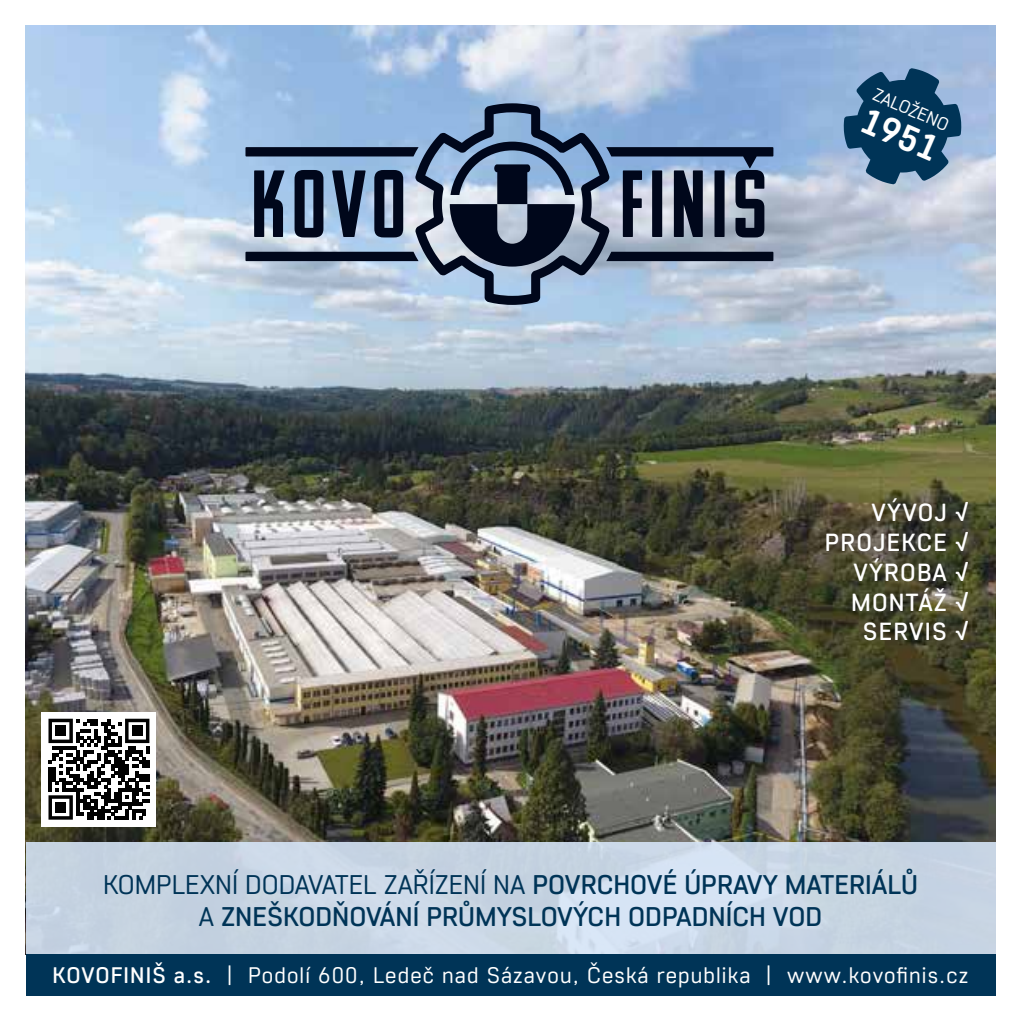
<style>
.page{position:relative;width:1021px;height:1021px;background:#fff}
.page>*{position:absolute;margin:0;border:0;box-sizing:border-box;transform-origin:0 0}
.t1{font:700 36px "Core Sans R55";color:#fff}
.t2{font:27px "Core Sans R35";color:#003457}
.t3{font:500 27px "Core Sans R45";color:#003457}
.t4{font:500 24.75px/29.7px "Core Sans R45";letter-spacing:.05em;color:#fff;text-align:right}
.t5{font:22.5px "Core Sans R35";letter-spacing:.05em;color:#fff}
.t6{font:18px "Core Sans R35";color:#fff}
.s1{font-family:"Core Sans R45";font-weight:500}
.s2{font-family:"Core Sans R35";font-weight:400}
</style>
<div class="page">
<img style="left:26px;top:26px;width:969px;height:816px">
<svg style="left:26px;top:842px;width:969px;height:112px;background:#c9d6e5"></svg>
<svg style="left:245px;top:103px;width:528px;height:202px;background:#788ba6"></svg>
<div style="left:26px;top:954px;width:969px;height:41px;background:#003457"></div>
<svg style="left:843px;top:68px;width:118px;height:116px;background:#376183"></svg>
<div style="left:42px;top:711px;width:114px;height:115px;background:#fff"></div>
<svg style="left:48px;top:718px;width:101px;height:101px"></svg>
<div style="left:55px;top:725px;width:11px;height:11px;background:#010101"></div>
<div style="left:132px;top:725px;width:10px;height:11px;background:#010101"></div>
<div style="left:55px;top:802px;width:11px;height:10px;background:#010101"></div>
<p class="t6" style="left:878px;top:83px;width:82px;rotate:23deg">ZALOŽENO</p>
<h1 class="t1" style="left:871px;top:98px;width:82px;rotate:23deg">1951</h1>
<p class="t4" style="left:824px;top:497px;width:145px">VÝVOJ √<br>PROJEKCE √<br>VÝROBA √<br>MONTÁŽ √<br>SERVIS √</p>
<p class="t2" style="left:103px;top:867px;width:816px">KOMPLEXNÍ DODAVATEL ZAŘÍZENÍ NA <span class="s1">POVRCHOVÉ ÚPRAVY MATERIÁLŮ</span></p>
<p class="t3" style="left:199px;top:899px;width:625px"><span class="s2">A</span> ZNEŠKODŇOVÁNÍ PRŮMYSLOVÝCH ODPADNÍCH VOD</p>
<p class="t5" style="left:53px;top:960px;width:917px"><span class="s1">KOVOFINIŠ a.s.</span> | Podolí 600, Ledeč nad Sázavou, Česká republika | www.kovofinis.cz</p>
</div>
